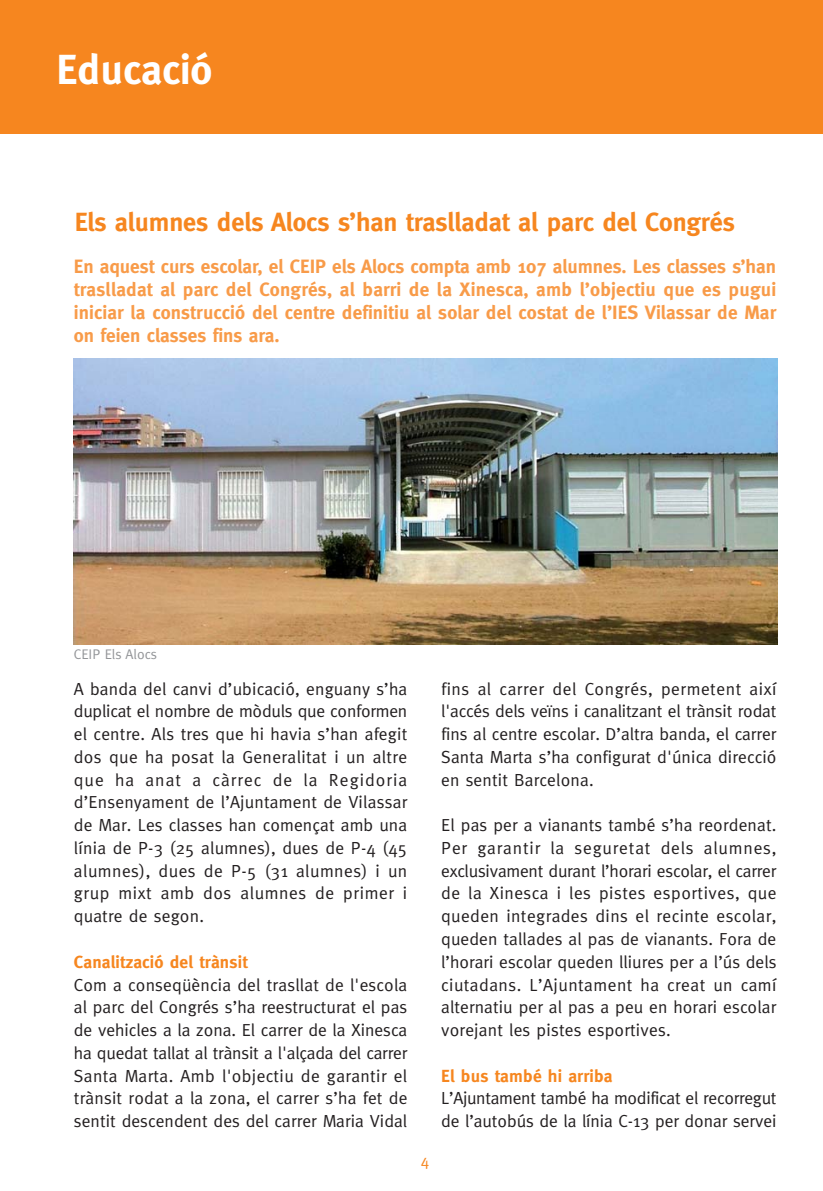
<style>
.page{position:relative;width:823px;height:1191px;background:#fff}
.page>*{position:absolute;margin:0;border:0;box-sizing:border-box;transform-origin:0 0}
.t1{font:700 42px "Meta";color:#fff}
.t2{font:700 26.25px "Meta";letter-spacing:-.005em;color:#f6861f}
.t3{font:700 19.25px/22.8px "Meta";letter-spacing:.005em;color:#f89b49;text-align:justify}
.t4{font:17.5px/22.8px "Meta Normal";letter-spacing:.005em;color:#231f20;text-align:justify}
.t5{font:17.5px/22.8px "Meta Normal";letter-spacing:-.015em;color:#231f20}
.t6{font:700 17.5px "Meta";letter-spacing:.01em;color:#f6861f}
.t7{font:15.75px "Meta Normal";color:#f6861f}
.t8{font:14px "Meta Normal";color:#939598}
</style>
<div class="page">
<div style="left:0;top:0;width:822px;height:134px;background:#f6861f"></div>
<img style="left:74px;top:358px;width:703px;height:286px">
<h1 class="t1" style="left:56px;top:53px;width:157px">Educació</h1>
<h2 class="t2" style="left:75px;top:211px;width:661px">Els alumnes dels Alocs s’han traslladat al parc del Congrés</h2>
<p class="t3" style="left:74px;top:257px;width:703px">En aquest curs escolar, el CEIP els Alocs compta amb 107 alumnes. Les classes s’han traslladat al parc del Congrés, al barri de la Xinesca, amb l’objectiu que es pugui iniciar la construcció del centre definitiu al solar del costat de l’IES Vilassar de Mar on feien classes fins ara.</p>
<p class="t8" style="left:74px;top:648px;width:85px">CEIP Els Alocs</p>
<p class="t4" style="left:74px;top:678px;width:335px">A banda del canvi d’ubicació, enguany s’ha duplicat el nombre de mòduls que conformen el centre. Als tres que hi havia s’han afegit dos que ha posat la Generalitat i un altre que ha anat a càrrec de la Regidoria d’Ensenyament de l’Ajuntament de Vilassar de Mar. Les classes han començat amb una línia de P-3 (25 alumnes), dues de P-4 (45 alumnes), dues de P-5 (31 alumnes) i un grup mixt amb dos alumnes de primer i quatre de segon.</p>
<p class="t6" style="left:74px;top:954px;width:175px">Canalització del trànsit</p>
<p class="t4" style="left:74px;top:974px;width:335px">Com a conseqüència del trasllat de l'escola al parc del Congrés s’ha reestructurat el pas de vehicles a la zona. El carrer de la Xinesca ha quedat tallat al trànsit a l'alçada del carrer Santa Marta. Amb l'objectiu de garantir el trànsit rodat a la zona, el carrer s’ha fet de sentit descendent des del carrer Maria Vidal</p>
<p class="t7" style="left:420px;top:1154px;width:10px">4</p>
<p class="t4" style="left:441px;top:678px;width:336px">fins al carrer del Congrés, permetent així l'accés dels veïns i canalitzant el trànsit rodat fins al centre escolar. D’altra banda, el carrer Santa Marta s’ha configurat d'única direcció en sentit Barcelona.</p>
<p class="t4" style="left:441px;top:815px;width:337px">El pas per a vianants també s’ha reordenat.<br>Per garantir la seguretat dels alumnes, exclusivament durant l’horari escolar, el carrer de la Xinesca i les pistes esportives, que queden integrades dins el recinte escolar, queden tallades al pas de vianants. Fora de l’horari escolar queden lliures per a l’ús dels ciutadans. L’Ajuntament ha creat un camí alternatiu per al pas a peu en horari escolar vorejant les pistes esportives.</p>
<p class="t6" style="left:441px;top:1068px;width:173px">El bus també hi arriba</p>
<p class="t5" style="left:441px;top:1088px;width:336px">L’Ajuntament també ha modificat el recorregut de l’autobús de la línia C-13 per donar servei</p>
</div>
